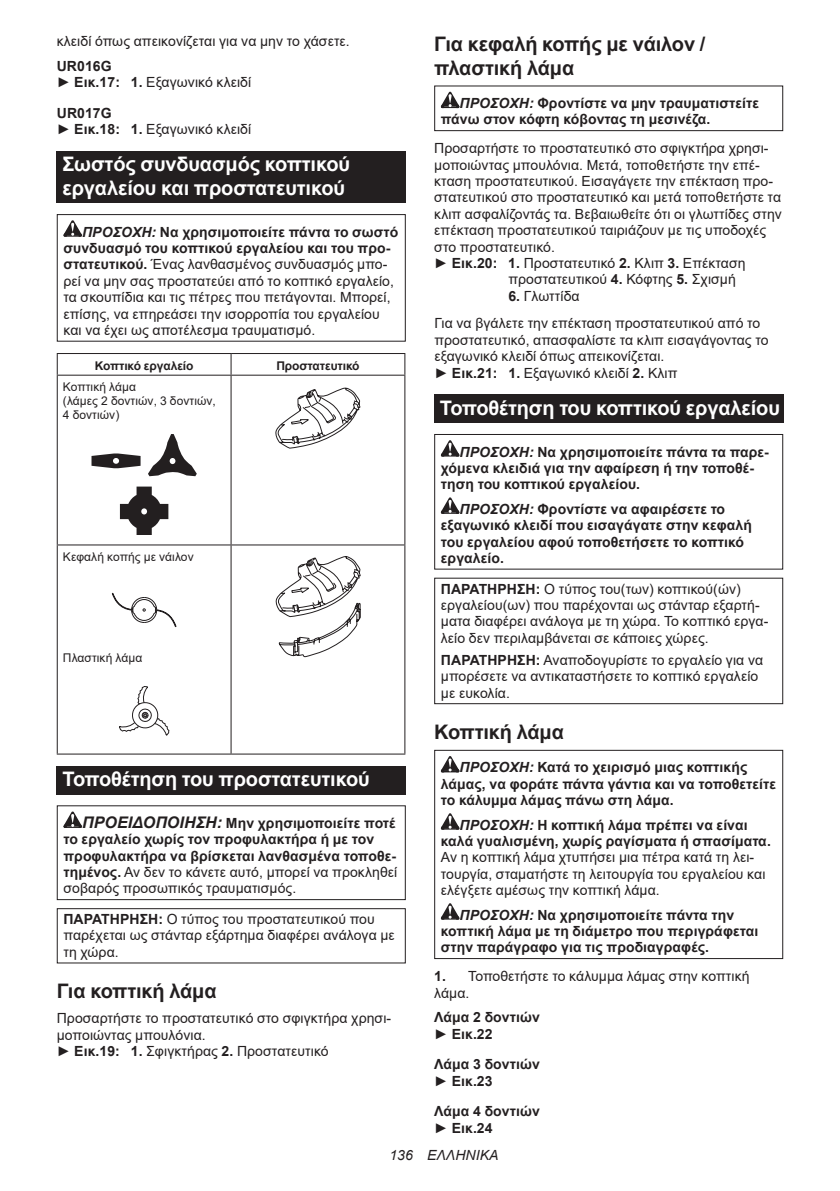
<style>
.page{position:relative;width:840px;height:1191px;background:#fff}
.page>*{position:absolute;margin:0;border:0;box-sizing:border-box;transform-origin:0 0}
.t1{font:700 20px/23.4px "Arial";letter-spacing:-.01em;color:#fff}
.t2{font:700 20px/23.4px "Arial";letter-spacing:-.01em;color:#231f20}
.t3{font:14px/16.4px "Arial";letter-spacing:.005em;color:#231f20}
.t4{font:700 14px/16.4px "Arial";letter-spacing:.005em;color:#231f20}
.t5{font:italic 14px "Arial";letter-spacing:.005em;color:#231f20}
.t6{font:12px/14px "Arial";letter-spacing:.005em;color:#231f20}
.t7{font:700 12px "Arial";letter-spacing:-.01em;color:#231f20}
.s1{font-weight:700}
.s2{font-weight:700;font-style:italic}
.s3{font-style:italic;font-size:16px}
.s4{font-weight:400}
.s5{font-style:italic}
</style>
<div class="page">
<div style="left:57px;top:151px;width:348px;height:52px;background:#231f20"></div>
<svg style="left:63px;top:220px;width:19px;height:17px"></svg>
<div style="left:57px;top:214px;width:348px;height:128px;border:1px solid #231f20"></div>
<hr style="left:57px;top:353px;width:174px;height:1px;background:#231f20">
<svg style="left:57px;top:354px;width:1px;height:21px"></svg>
<hr style="left:231px;top:353px;width:174px;height:1px;background:#231f20">
<svg style="left:230px;top:354px;width:1px;height:21px"></svg>
<svg style="left:404px;top:354px;width:1px;height:21px"></svg>
<hr style="left:57px;top:375px;width:174px;height:1px;background:#231f20">
<hr style="left:57px;top:376px;width:1px;height:168px;background:#231f20">
<hr style="left:231px;top:375px;width:174px;height:1px;background:#231f20">
<hr style="left:230px;top:376px;width:1px;height:168px;background:#231f20">
<hr style="left:404px;top:376px;width:1px;height:168px;background:#231f20">
<hr style="left:57px;top:544px;width:174px;height:1px;background:#231f20">
<hr style="left:57px;top:545px;width:1px;height:208px;background:#231f20">
<hr style="left:231px;top:544px;width:174px;height:1px;background:#231f20">
<hr style="left:230px;top:545px;width:1px;height:208px;background:#231f20">
<hr style="left:404px;top:545px;width:1px;height:208px;background:#231f20">
<hr style="left:57px;top:753px;width:174px;height:1px;background:#231f20">
<hr style="left:231px;top:753px;width:174px;height:1px;background:#231f20">
<svg style="left:120px;top:486px;width:48px;height:49px"></svg>
<svg style="left:148px;top:434px;width:49px;height:42px"></svg>
<svg style="left:91px;top:453px;width:49px;height:15px"></svg>
<svg style="left:275px;top:387px;width:85px;height:62px"></svg>
<svg style="left:111px;top:592px;width:66px;height:35px"></svg>
<svg style="left:119px;top:686px;width:50px;height:49px"></svg>
<svg style="left:275px;top:556px;width:86px;height:101px"></svg>
<div style="left:57px;top:766px;width:348px;height:28px;background:#231f20"></div>
<svg style="left:63px;top:811px;width:19px;height:17px"></svg>
<div style="left:57px;top:805px;width:348px;height:95px;border:1px solid #231f20"></div>
<div style="left:57px;top:908px;width:348px;height:55px;border:1px solid #231f20"></div>
<svg style="left:440px;top:92px;width:19px;height:16px"></svg>
<div style="left:434px;top:85px;width:348px;height:46px;border:1px solid #231f20"></div>
<div style="left:434px;top:394px;width:348px;height:29px;background:#231f20"></div>
<svg style="left:440px;top:440px;width:19px;height:16px"></svg>
<svg style="left:440px;top:497px;width:19px;height:17px"></svg>
<div style="left:434px;top:434px;width:348px;height:135px;border:1px solid #231f20"></div>
<div style="left:434px;top:577px;width:348px;height:127px;border:1px solid #231f20"></div>
<svg style="left:440px;top:756px;width:19px;height:16px"></svg>
<svg style="left:440px;top:813px;width:19px;height:16px"></svg>
<svg style="left:440px;top:903px;width:19px;height:16px"></svg>
<div style="left:434px;top:750px;width:348px;height:209px;border:1px solid #231f20"></div>
<p class="t3" style="left:57px;top:33px;width:294px">κλειδί όπως απεικονίζεται για να μην το χάσετε.</p>
<p class="t3" style="left:57px;top:58px;width:196px"><span class="s1">UR016G<br></span>► <span class="s1">Εικ.17: 1.</span> Εξαγωνικό κλειδί</p>
<p class="t3" style="left:57px;top:105px;width:196px"><span class="s1">UR017G<br></span>► <span class="s1">Εικ.18: 1.</span> Εξαγωνικό κλειδί</p>
<h1 class="t1" style="left:62px;top:153px;width:289px">Σωστός συνδυασμός κοπτικού εργαλείου και προστατευτικού</h1>
<p class="t3" style="left:63px;top:223px;width:336px;text-indent:19px"><span class="s2">ΠΡΟΣΟΧΗ:</span> <span class="s1">Να χρησιμοποιείτε πάντα το σωστό συνδυασμό του κοπτικού εργαλείου και του προ&shy;στατευτικού.</span> Ένας λανθασμένος συνδυασμός μπο&shy;ρεί να μην σας προστατεύει από το κοπτικό εργαλείο, τα σκουπίδια και τις πέτρες που πετάγονται. Μπορεί, επίσης, να επηρεάσει την ισορροπία του εργαλείου και να έχει ως αποτέλεσμα τραυματισμό.</p>
<p class="t7" style="left:95px;top:357px;width:100px">Κοπτικό εργαλείο</p>
<p class="t7" style="left:276px;top:357px;width:85px">Προστατευτικό</p>
<p class="t6" style="left:63px;top:380px;width:154px">Κοπτική λάμα<br>(λάμες 2 δοντιών, 3 δοντιών,<br>4 δοντιών)</p>
<p class="t6" style="left:63px;top:549px;width:132px">Κεφαλή κοπής με νάιλον</p>
<p class="t6" style="left:63px;top:650px;width:81px">Πλαστική λάμα</p>
<h1 class="t1" style="left:62px;top:767px;width:308px">Τοποθέτηση του προστατευτικού</h1>
<p class="t4" style="left:63px;top:815px;width:335px;text-indent:19px"><span class="s3">ΠΡΟΕΙΔΟΠΟΙΗΣΗ:</span> Μην χρησιμοποιείτε ποτέ το εργαλείο χωρίς τον προφυλακτήρα ή με τον προφυλακτήρα να βρίσκεται λανθασμένα τοποθε&shy;τημένος. <span class="s4">Αν δεν το κάνετε αυτό, μπορεί να προκληθεί σοβαρός προσωπικός τραυματισμός.</span></p>
<p class="t3" style="left:63px;top:910px;width:333px"><span class="s1">ΠΑΡΑΤΗΡΗΣΗ:</span> Ο τύπος του προστατευτικού που παρέχεται ως στάνταρ εξάρτημα διαφέρει ανάλογα με τη χώρα.</p>
<h1 class="t2" style="left:57px;top:979px;width:161px">Για κοπτική λάμα</h1>
<p class="t3" style="left:57px;top:1010px;width:336px">Προσαρτήστε το προστατευτικό στο σφιγκτήρα χρησι&shy;μοποιώντας μπουλόνια.<br>► <span class="s1">Εικ.19: 1.</span> Σφιγκτήρας <span class="s1">2.</span> Προστατευτικό</p>
<h1 class="t2" style="left:434px;top:33px;width:272px">Για κεφαλή κοπής με νάιλον / πλαστική λάμα</h1>
<p class="t4" style="left:440px;top:95px;width:319px;text-indent:19px"><span class="s5">ΠΡΟΣΟΧΗ:</span> Φροντίστε να μην τραυματιστείτε πάνω στον κόφτη κόβοντας τη μεσινέζα.</p>
<p class="t3" style="left:434px;top:140px;width:336px">Προσαρτήστε το προστατευτικό στο σφιγκτήρα χρησι-</p>
<p class="t3" style="left:434px;top:156px;width:327px">μοποιώντας μπουλόνια. Μετά, τοποθετήστε την επέ-</p>
<p class="t3" style="left:434px;top:173px;width:340px">κταση προστατευτικού. Εισαγάγετε την επέκταση προ-</p>
<p class="t3" style="left:434px;top:189px;width:348px">στατευτικού στο προστατευτικό και μετά τοποθετήστε τα</p>
<p class="t3" style="left:434px;top:205px;width:349px">κλιπ ασφαλίζοντάς τα. Βεβαιωθείτε ότι οι γλωττίδες στην</p>
<p class="t3" style="left:434px;top:222px;width:333px">επέκταση προστατευτικού ταιριάζουν με τις υποδοχές</p>
<p class="t3" style="left:434px;top:238px;width:122px">στο προστατευτικό.</p>
<p class="t3" style="left:434px;top:255px;width:313px">► <span class="s1">Εικ.20: 1.</span> Προστατευτικό <span class="s1">2.</span> Κλιπ <span class="s1">3.</span> Επέκταση</p>
<p class="t3" style="left:508px;top:271px;width:229px">προστατευτικού <span class="s1">4.</span> Κόφτης <span class="s1">5.</span> Σχισμή</p>
<p class="t3" style="left:434px;top:282px;width:327px;line-height:27.8px;text-indent:74px"><span class="s1">6.</span> Γλωττίδα<br>Για να βγάλετε την επέκταση προστατευτικού από το</p>
<p class="t3" style="left:434px;top:331px;width:335px">προστατευτικό, απασφαλίστε τα κλιπ εισαγάγοντας το εξαγωνικό κλειδί όπως απεικονίζεται.<br>► <span class="s1">Εικ.21: 1.</span> Εξαγωνικό κλειδί <span class="s1">2.</span> Κλιπ</p>
<h1 class="t1" style="left:439px;top:396px;width:341px">Τοποθέτηση του κοπτικού εργαλείου</h1>
<p class="t4" style="left:440px;top:443px;width:329px;text-indent:19px"><span class="s5">ΠΡΟΣΟΧΗ:</span> Να χρησιμοποιείτε πάντα τα παρε&shy;χόμενα κλειδιά για την αφαίρεση ή την τοποθέ&shy;τηση του κοπτικού εργαλείου.</p>
<p class="t4" style="left:440px;top:501px;width:312px;text-indent:19px"><span class="s5">ΠΡΟΣΟΧΗ:</span> Φροντίστε να αφαιρέσετε το εξαγωνικό κλειδί που εισαγάγατε στην κεφαλή του εργαλείου αφού τοποθετήσετε το κοπτικό εργαλείο.</p>
<p class="t3" style="left:440px;top:580px;width:329px"><span class="s1">ΠΑΡΑΤΗΡΗΣΗ:</span> Ο τύπος του(των) κοπτικού(ών) εργαλείου(ων) που παρέχονται ως στάνταρ εξαρτή&shy;ματα διαφέρει ανάλογα με τη χώρα. Το κοπτικό εργα&shy;λείο δεν περιλαμβάνεται σε κάποιες χώρες.</p>
<p class="t3" style="left:440px;top:651px;width:323px"><span class="s1">ΠΑΡΑΤΗΡΗΣΗ:</span> Αναποδογυρίστε το εργαλείο για να μπορέσετε να αντικαταστήσετε το κοπτικό εργαλείο με ευκολία.</p>
<h1 class="t2" style="left:434px;top:720px;width:131px">Κοπτική λάμα</h1>
<p class="t4" style="left:440px;top:759px;width:337px;text-indent:19px"><span class="s5">ΠΡΟΣΟΧΗ:</span> Κατά το χειρισμό μιας κοπτικής λάμας, να φοράτε πάντα γάντια και να τοποθετείτε το κάλυμμα λάμας πάνω στη λάμα.</p>
<p class="t4" style="left:440px;top:816px;width:331px;text-align:center"><span class="s5">ΠΡΟΣΟΧΗ:</span> Η κοπτική λάμα πρέπει να είναι<br>καλά γυαλισμένη, χωρίς ραγίσματα ή σπασίματα.</p>
<p class="t3" style="left:440px;top:849px;width:326px">Αν η κοπτική λάμα χτυπήσει μια πέτρα κατά τη λει&shy;τουργία, σταματήστε τη λειτουργία του εργαλείου και ελέγξετε αμέσως την κοπτική λάμα.</p>
<p class="t4" style="left:440px;top:906px;width:319px;text-indent:19px"><span class="s5">ΠΡΟΣΟΧΗ:</span> Να χρησιμοποιείτε πάντα την κοπτική λάμα με τη διάμετρο που περιγράφεται στην παράγραφο για τις προδιαγραφές.</p>
<p class="t3" style="left:434px;top:968px;width:317px"><span class="s1">1.</span> Τοποθετήστε το κάλυμμα λάμας στην κοπτική λάμα.</p>
<p class="t4" style="left:434px;top:1009px;width:107px">Λάμα 2 δοντιών <span class="s4">►</span> Εικ.22</p>
<p class="t4" style="left:434px;top:1056px;width:107px">Λάμα 3 δοντιών <span class="s4">►</span> Εικ.23</p>
<p class="t4" style="left:434px;top:1103px;width:107px">Λάμα 4 δοντιών <span class="s4">►</span> Εικ.24</p>
<p class="t5" style="left:389px;top:1146px;width:111px">136 ΕΛΛΗΝΙΚΑ</p>
</div>
